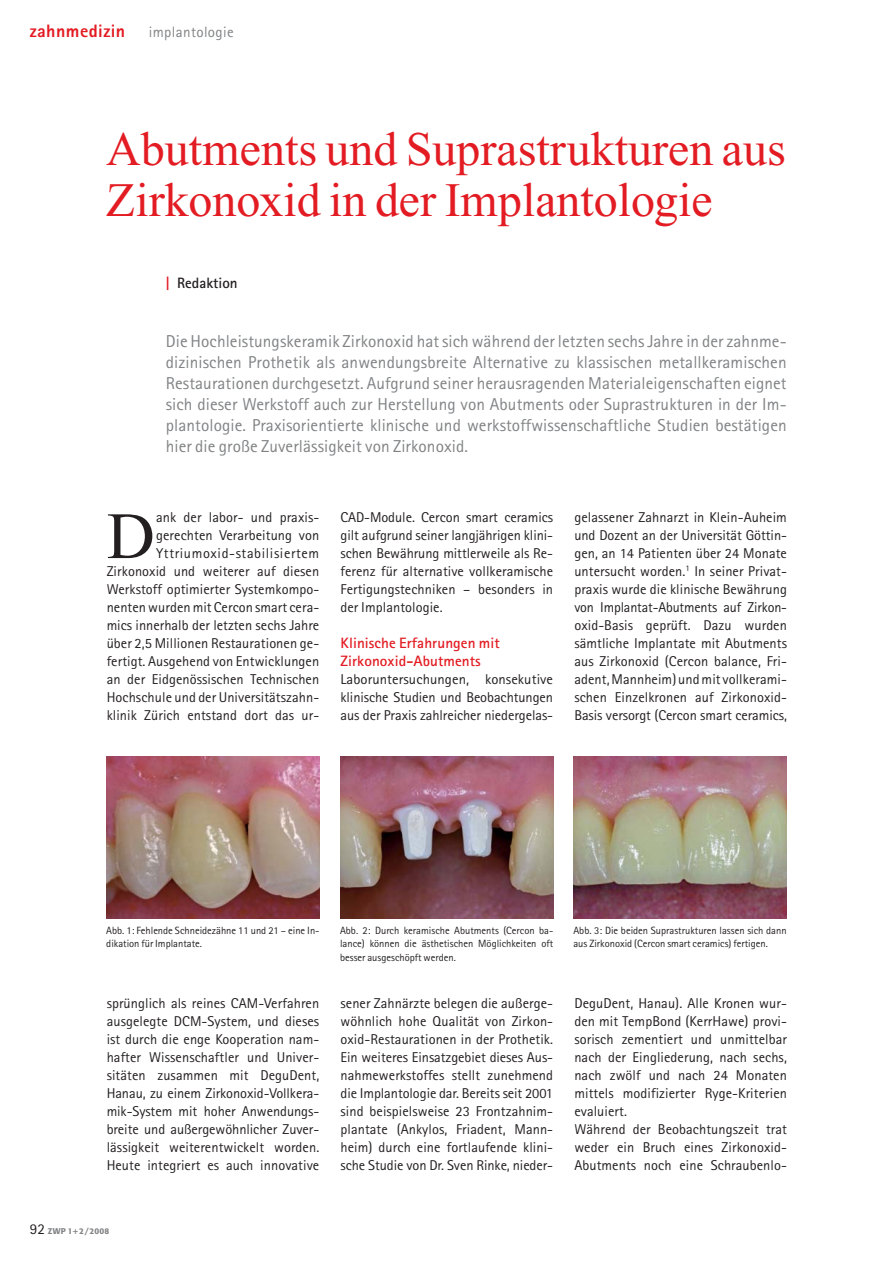
<style>
.page{position:relative;width:893px;height:1263px;background:#fff}
.page>*{position:absolute;margin:0;border:0;box-sizing:border-box;transform-origin:0 0}
.t1{font:66px "Times New Roman";color:#231f20}
.t2{font:48px/51px "Times New Roman";color:#e31b22}
.t3{font:800 18px "Rotis Sans Serif";letter-spacing:.025em;color:#e31b22}
.t4{font:17.25px/21px "Rotis Sans Serif";letter-spacing:.005em;color:#808284;text-align:justify}
.t5{font:700 15px/18px "Rotis Sans Serif";letter-spacing:.005em;color:#e31b22}
.t6{font:15px "Rotis Sans Serif";letter-spacing:.025em;color:#808284}
.t7{font:700 15px "Rotis Sans Serif";color:#231f20}
.t8{font:14.25px/18px "Rotis Sans Serif";letter-spacing:.005em;color:#231f20;text-align:justify}
.t9{font:10.5px/13.5px "Rotis Sans Serif";color:#231f20}
.t10{font:500 8.25px "Formata";letter-spacing:.02em;color:#808284}
.s1{color:#e31b22}
.s2{font-family:"Rotis Sans Serif";font-weight:400;font-size:15px;color:#231f20}
</style>
<div class="page">
<img style="left:106px;top:756px;width:214px;height:162px">
<img style="left:340px;top:756px;width:213px;height:162px">
<img style="left:573px;top:756px;width:214px;height:162px">
<p class="t3" style="left:30px;top:25px;width:97px">zahnmedizin</p>
<p class="t6" style="left:149px;top:27px;width:86px">implantologie</p>
<h2 class="t2" style="left:106px;top:128px;width:681px">Abutments und Suprastrukturen aus<br>Zirkonoxid in der Implantologie</h2>
<p class="t7" style="left:166px;top:278px;width:73px"><span class="s1">|</span> Redaktion</p>
<p class="t4" style="left:166px;top:332px;width:622px">Die Hochleistungskeramik Zirkonoxid hat sich während der letzten sechs Jahre in der zahnme&shy;dizinischen Prothetik als anwendungsbreite Alternative zu klassischen metallkeramischen Restaurationen durchgesetzt. Aufgrund seiner herausragenden Materialeigenschaften eignet sich dieser Werkstoff auch zur Herstellung von Abutments oder Suprastrukturen in der Im&shy;plantologie. Praxisorientierte klinische und werkstoffwissenschaftliche Studien bestätigen hier die große Zuverlässigkeit von Zirkonoxid.</p>
<p class="t8" style="left:107px;top:510px;width:214px;text-align:right">ank der labor- und praxis&shy;gerechten Verarbeitung von Yttriumoxid-stabilisiertem Zirkonoxid und weiterer auf diesen Werkstoff optimierter Systemkompo&shy;nenten wurden mit Cercon smart cera&shy;mics innerhalb der letzten sechs Jahre über 2,5 Millionen Restaurationen ge&shy;fertigt. Ausgehend von Entwicklungen an der Eidgenössischen Technischen Hochschule und der Universitätszahn&shy;klinik Zürich entstand dort das ur-</p>
<h1 class="t1" style="left:107px;top:512px;width:50px">D</h1>
<p class="t8" style="left:340px;top:510px;width:214px">CAD-Module. Cercon smart ceramics gilt aufgrund seiner langjährigen klini&shy;schen Bewährung mittlerweile als Re&shy;ferenz für alternative vollkeramische Fertigungstechniken – besonders in der Implantologie.</p>
<p class="t5" style="left:340px;top:635px;width:161px">Klinische Erfahrungen mit<br>Zirkonoxid-Abutments</p>
<p class="t8" style="left:340px;top:672px;width:214px">Laboruntersuchungen, konsekutive klinische Studien und Beobachtungen aus der Praxis zahlreicher niedergelas-</p>
<p class="t8" style="left:574px;top:510px;width:214px">gelassener Zahnarzt in Klein-Auheim und Dozent an der Universität Göttin&shy;gen, an 14 Patienten über 24 Monate untersucht worden.<sup>1</sup> In seiner Privat&shy;praxis wurde die klinische Bewährung von Implantat-Abutments auf Zirkon&shy;oxid-Basis geprüft. Dazu wurden sämtliche Implantate mit Abutments aus Zirkonoxid (Cercon balance, Fri&shy;adent, Mannheim) und mit vollkerami&shy;schen Einzelkronen auf Zirkonoxid-Basis versorgt (Cercon smart ceramics,</p>
<p class="t9" style="left:106px;top:925px;width:215px">Abb. 1: Fehlende Schneidezähne 11 und 21 – eine In&shy;dikation für Implantate.</p>
<p class="t9" style="left:340px;top:925px;width:215px;text-align:justify">Abb. 2: Durch keramische Abutments (Cercon ba&shy;lance) können die ästhetischen Möglichkeiten oft besser ausgeschöpft werden.</p>
<p class="t9" style="left:573px;top:925px;width:215px">Abb. 3: Die beiden Suprastrukturen lassen sich dann aus Zirkonoxid (Cercon smart ceramics) fertigen.</p>
<p class="t8" style="left:107px;top:996px;width:214px">sprünglich als reines CAM-Verfahren ausgelegte DCM-System, und dieses ist durch die enge Kooperation nam&shy;hafter Wissenschaftler und Univer&shy;sitäten zusammen mit DeguDent, Hanau, zu einem Zirkonoxid-Vollkera&shy;mik-System mit hoher Anwendungs&shy;breite und außergewöhnlicher Zuver&shy;lässigkeit weiterentwickelt worden.<br>Heute integriert es auch innovative</p>
<p class="t10" style="left:30px;top:1227px;width:81px"><span class="s2">92</span> ZWP 1+2/2008</p>
<p class="t8" style="left:340px;top:996px;width:214px">sener Zahnärzte belegen die außerge&shy;wöhnlich hohe Qualität von Zirkon&shy;oxid-Restaurationen in der Prothetik.<br>Ein weiteres Einsatzgebiet dieses Aus&shy;nahmewerkstoffes stellt zunehmend die Implantologie dar. Bereits seit 2001 sind beispielsweise 23 Frontzahnim&shy;plantate (Ankylos, Friadent, Mann&shy;heim) durch eine fortlaufende klini&shy;sche Studie von Dr. Sven Rinke, nieder-</p>
<p class="t8" style="left:574px;top:996px;width:214px;text-align:left">DeguDent, Hanau). Alle Kronen wur&shy;den mit TempBond (KerrHawe) provi&shy;sorisch zementiert und unmittelbar nach der Eingliederung, nach sechs, nach zwölf und nach 24 Monaten mittels modifizierter Ryge-Kriterien evaluiert.<br>Während der Beobachtungszeit trat weder ein Bruch eines Zirkonoxid-<br>Abutments noch eine Schraubenlo-</p>
</div>
